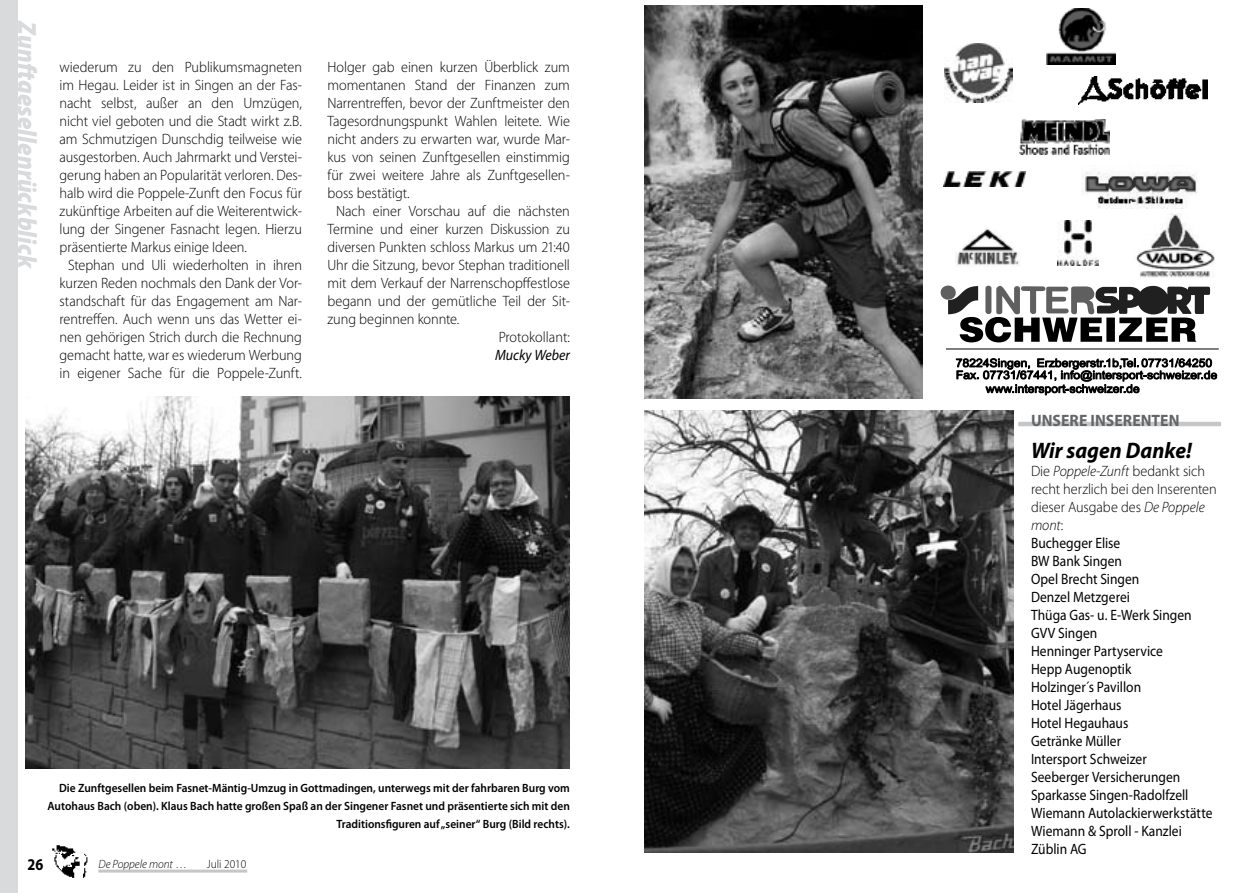
<style>
.page{position:relative;width:1259px;height:893px;background:#fff}
.page>*{position:absolute;margin:0;border:0;box-sizing:border-box;transform-origin:0 0}
.t1{font:italic 900 26.4px "Myriad Pro";color:#d9dadb;scale:.91 1}
.t2{font:italic 700 22.5px "Myriad Pro";color:#000;scale:.95 1}
.t3{font:700 16.5px "Myriad Pro";letter-spacing:.01em;color:#646567;scale:.95 1}
.t4{font:700 16.5px "Myriad Pro";color:#000;scale:.86 1}
.t5{font:300 15px "Myriad Pro";letter-spacing:-.005em;color:#000;scale:.95 1}
.t6{font:15px/18px "Myriad Pro";color:#000;scale:.9 1}
.t7{font:italic 15px "Myriad Pro";color:#000;scale:.93 1}
.t8{font:600 12px/18px "Myriad Pro";color:#000;text-align:right;scale:.95 1}
.t9{font:italic 300 12px "Myriad Pro";color:#000;scale:.95 1}
.t10{font:300 12px "Myriad Pro";color:#000;scale:.95 1}
.s1{font-style:normal}
.s2{font-weight:300}
.s3{font-weight:300;font-style:italic}
</style>
<div class="page">
<img style="left:52px;top:845px;width:36px;height:33px">
<div style="left:0;top:0;width:17px;height:893px;background:#d9dadb"></div>
<hr style="left:98px;top:870px;width:149px;height:3px;background:#c5c6c8">
<img style="left:1136px;top:213px;width:79px;height:65px">
<img style="left:957px;top:229px;width:62px;height:36px">
<img style="left:1084px;top:172px;width:113px;height:37px">
<svg style="left:940px;top:286px;width:270px;height:56px"></svg>
<hr style="left:946px;top:349px;width:272px;height:1px;background:#000">
<svg style="left:956px;top:358px;width:261px;height:37px"></svg>
<img style="left:1078px;top:76px;width:129px;height:28px">
<img style="left:1046px;top:8px;width:69px;height:57px">
<img style="left:1058px;top:221px;width:40px;height:44px">
<img style="left:944px;top:43px;width:68px;height:60px">
<img style="left:1019px;top:119px;width:90px;height:36px">
<img style="left:943px;top:172px;width:83px;height:14px">
<img style="left:644px;top:5px;width:278px;height:393px">
<img style="left:26px;top:397px;width:544px;height:371px">
<img style="left:644px;top:410px;width:369px;height:442px">
<hr style="left:1018px;top:422px;width:203px;height:4px;background:#c5c6c8">
<h1 class="t1" style="left:42px;top:21px;width:273px;rotate:90deg">Zunftgesellenrückblick</h1>
<p class="t5" style="left:60px;top:59px;width:257px">wiederum zu den Publikumsmagneten</p>
<p class="t5" style="left:60px;top:77px;width:257px">im Hegau. Leider ist in Singen an der Fas-</p>
<p class="t5" style="left:60px;top:95px;width:257px">nacht selbst, außer an den Umzügen,</p>
<p class="t5" style="left:60px;top:113px;width:257px">nicht viel geboten und die Stadt wirkt z.B.</p>
<p class="t5" style="left:60px;top:131px;width:257px">am Schmutzigen Dunschdig teilweise wie</p>
<p class="t5" style="left:60px;top:149px;width:257px">ausgestorben. Auch Jahrmarkt und Verstei-</p>
<p class="t5" style="left:60px;top:167px;width:257px">gerung haben an Popularität verloren. Des-</p>
<p class="t5" style="left:60px;top:185px;width:257px">halb wird die Poppele-Zunft den Focus für</p>
<p class="t5" style="left:60px;top:203px;width:257px">zukünftige Arbeiten auf die Weiterentwick-</p>
<p class="t5" style="left:60px;top:221px;width:257px">lung der Singener Fasnacht legen. Hierzu</p>
<p class="t5" style="left:60px;top:239px;width:199px">präsentierte Markus einige Ideen.</p>
<p class="t5" style="left:68px;top:257px;width:248px">Stephan und Uli wiederholten in ihren</p>
<p class="t5" style="left:60px;top:275px;width:257px">kurzen Reden nochmals den Dank der Vor-</p>
<p class="t5" style="left:60px;top:293px;width:257px">standschaft für das Engagement am Nar-</p>
<p class="t5" style="left:60px;top:311px;width:257px">rentreffen. Auch wenn uns das Wetter ei-</p>
<p class="t5" style="left:60px;top:329px;width:257px">nen gehörigen Strich durch die Rechnung</p>
<p class="t5" style="left:60px;top:347px;width:257px">gemacht hatte, war es wiederum Werbung</p>
<p class="t5" style="left:60px;top:365px;width:257px">in eigener Sache für die Poppele-Zunft.</p>
<p class="t5" style="left:327px;top:59px;width:257px">Holger gab einen kurzen Überblick zum</p>
<p class="t5" style="left:327px;top:77px;width:257px">momentanen Stand der Finanzen zum</p>
<p class="t5" style="left:327px;top:95px;width:257px">Narrentreffen, bevor der Zunftmeister den</p>
<p class="t5" style="left:327px;top:113px;width:257px">Tagesordnungspunkt Wahlen leitete. Wie</p>
<p class="t5" style="left:327px;top:131px;width:257px">nicht anders zu erwarten war, wurde Mar-</p>
<p class="t5" style="left:327px;top:149px;width:257px">kus von seinen Zunftgesellen einstimmig</p>
<p class="t5" style="left:327px;top:167px;width:257px">für zwei weitere Jahre als Zunftgesellen-</p>
<p class="t5" style="left:327px;top:185px;width:88px">boss bestätigt.</p>
<p class="t5" style="left:336px;top:203px;width:248px">Nach einer Vorschau auf die nächsten</p>
<p class="t5" style="left:327px;top:221px;width:257px">Termine und einer kurzen Diskussion zu</p>
<p class="t5" style="left:327px;top:239px;width:257px">diversen Punkten schloss Markus um 21:40</p>
<p class="t5" style="left:327px;top:257px;width:257px">Uhr die Sitzung, bevor Stephan traditionell</p>
<p class="t5" style="left:327px;top:275px;width:257px">mit dem Verkauf der Narrenschopffestlose</p>
<p class="t5" style="left:327px;top:293px;width:257px">begann und der gemütliche Teil der Sit-</p>
<p class="t5" style="left:327px;top:311px;width:140px">zung beginnen konnte.</p>
<p class="t5" style="left:499px;top:329px;width:76px">Protokollant:</p>
<p class="t7" style="left:495px;top:346px;width:82px">Mucky Weber</p>
<p class="t8" style="left:48px;top:779px;width:551px">Die Zunftgesellen beim Fasnet-Mäntig-Umzug in Gottmadingen, unterwegs mit der fahrbaren Burg vom<br>Autohaus Bach (oben). Klaus Bach hatte großen Spaß an der Singener Fasnet und präsentierte sich mit den<br>Traditionsfiguren auf „seiner“ Burg (Bild rechts).</p>
<p class="t4" style="left:28px;top:855px;width:20px">26</p>
<p class="t9" style="left:98px;top:858px;width:95px">De Poppele mont <span class="s1">…</span></p>
<p class="t10" style="left:207px;top:857px;width:43px">Juli 2010</p>
<p class="t3" style="left:1031px;top:411px;width:158px">UNSERE INSERENTEN</p>
<h2 class="t2" style="left:1031px;top:437px;width:171px">Wir sagen Danke!</h2>
<p class="t6" style="left:1031px;top:461px;width:208px"><span class="s2">Die</span> <span class="s3">Poppele-Zunft</span> <span class="s2">bedankt sich recht herzlich bei den Inserenten dieser Ausgabe des</span> <span class="s3">De Poppele mont</span><span class="s2">:<br></span>Buchegger Elise<br>BW Bank Singen<br>Opel Brecht Singen<br>Denzel Metzgerei<br>Thüga Gas- u. E-Werk Singen<br>GVV Singen<br>Henninger Partyservice<br>Hepp Augenoptik<br>Holzinger´s Pavillon<br>Hotel Jägerhaus<br>Hotel Hegauhaus<br>Getränke Müller<br>Intersport Schweizer<br>Seeberger Versicherungen<br>Sparkasse Singen-Radolfzell<br>Wiemann Autolackierwerkstätte<br>Wiemann &amp; Sproll - Kanzlei<br>Züblin AG</p>
</div>
